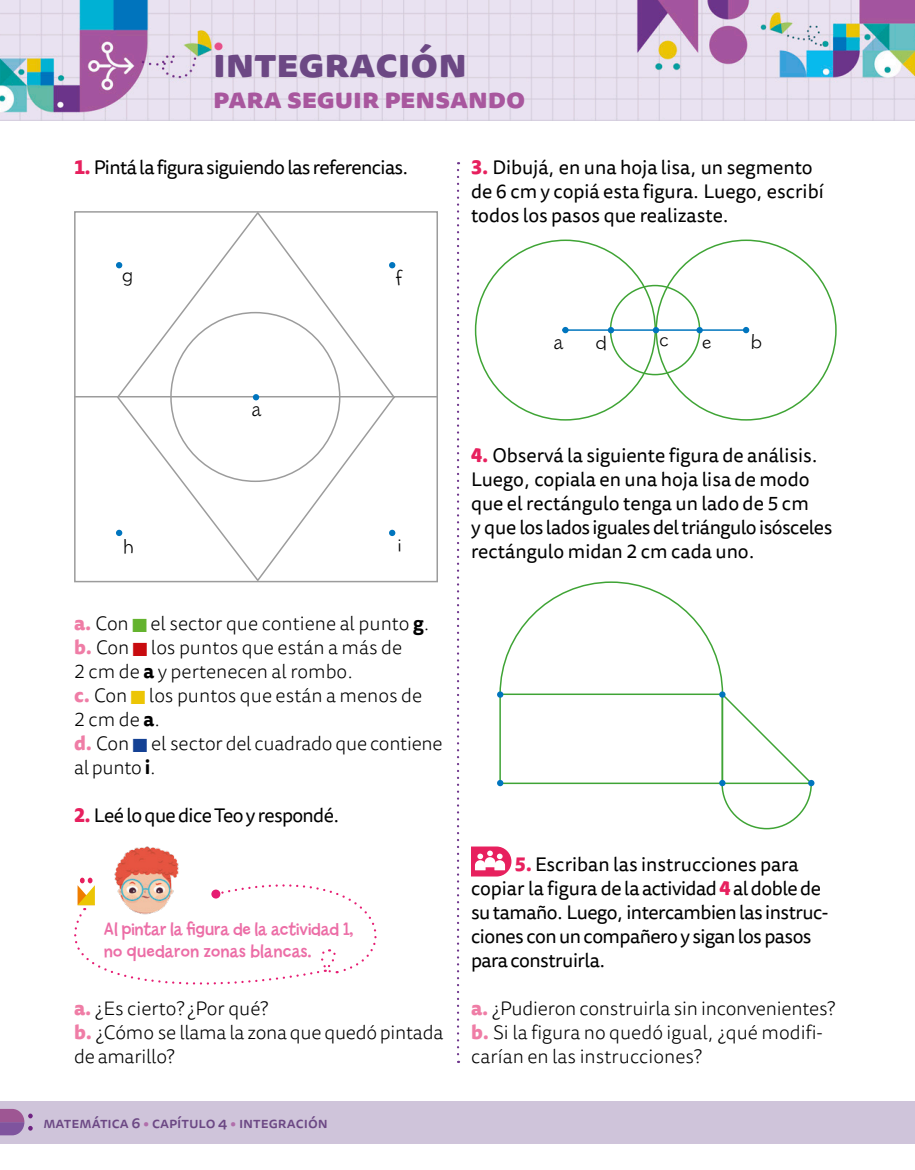
<style>
.page{position:relative;width:915px;height:1170px;background:#fff}
.page>*{position:absolute;margin:0;border:0;box-sizing:border-box;transform-origin:0 0}
.t1{font:800 39px "Tisa Sans Pro";color:#6c4884;scale:1.04 1}
.t2{font:800 27px "Tisa Sans Pro";color:#a8579e;scale:1.04 1}
.t3{font:300 21px "Billy";color:#000}
.Consigna_123_evaluac{font:19.5px/24px "Tisa Sans Pro";letter-spacing:-.01em;color:#000}
.Subconsigna_abc{font:300 19.5px/24px "Tisa Sans Pro";letter-spacing:-.005em;color:#000}
.Consigna_123_evaluac-2{font:19.5px "Tisa Sans Pro";letter-spacing:-.03em;color:#000}
.t4{font:18.75px/22.5px "Billy";color:#ec6da6}
.folio_integracion{font:500 15px "Tisa Sans Pro";color:#6c4884}
.s1{font-weight:800;color:#e7205e}
.s2{font-weight:800;color:#ef7da6}
.s3{font-weight:900;font-size:25.5px;color:#64b32e}
.s4{font-weight:700}
.s5{font-weight:900;font-size:25.5px;color:#c80b0f}
.s6{font-weight:900;font-size:25.5px;color:#ecc504}
.s7{font-weight:900;font-size:25.5px;color:#144194}
.s8{color:#b16eab}
</style>
<div class="page">
<svg style="left:457px;top:170px;width:2px;height:892px"></svg>
<div style="left:0;top:1100px;width:914px;height:43px;background:#cfc4da"></div>
<img style="left:0;top:0;width:914px;height:121px">
<div style="left:609px;top:285px;width:91px;height:90px;border:2px solid #3fa435;border-radius:50%"></div>
<svg style="left:562px;top:327px;width:6px;height:6px"></svg>
<div style="left:742px;top:327px;width:7px;height:6px;background:#0075be;border-radius:50%"></div>
<svg style="left:652px;top:327px;width:7px;height:6px"></svg>
<hr style="left:562px;top:329px;width:184px;height:2px;background:#0075be">
<svg style="left:696px;top:327px;width:6px;height:6px"></svg>
<div style="left:607px;top:327px;width:7px;height:6px;background:#0075be;border-radius:50%"></div>
<svg style="left:497px;top:581px;width:317px;height:249px"></svg>
<div style="left:497px;top:779px;width:6px;height:7px;background:#0075be;border-radius:50%"></div>
<div style="left:719px;top:779px;width:6px;height:7px;background:#0075be;border-radius:50%"></div>
<svg style="left:807px;top:779px;width:7px;height:7px"></svg>
<svg style="left:471px;top:846px;width:40px;height:30px"></svg>
<hr style="left:74px;top:396px;width:363px;height:1px;background:#9c9c9c">
<svg style="left:115px;top:211px;width:281px;height:183px"></svg>
<svg style="left:115px;top:394px;width:281px;height:188px"></svg>
<svg style="left:116px;top:262px;width:6px;height:6px"></svg>
<svg style="left:253px;top:394px;width:6px;height:6px"></svg>
<div style="left:116px;top:529px;width:6px;height:7px;background:#0075be;border-radius:50%"></div>
<svg style="left:389px;top:262px;width:6px;height:6px"></svg>
<div style="left:389px;top:529px;width:6px;height:7px;background:#0075be;border-radius:50%"></div>
<svg style="left:74px;top:877px;width:303px;height:108px"></svg>
<div style="left:211px;top:889px;width:9px;height:9px;background:#e61c72;border-radius:50%"></div>
<img style="left:112px;top:846px;width:69px;height:68px">
<svg style="left:0;top:1109px;width:33px;height:26px"></svg>
<h1 class="t1" style="left:213px;top:33px;width:245px">integración</h1>
<h2 class="t2" style="left:213px;top:78px;width:301px">para seguir pensando</h2>
<p class="Consigna_123_evaluac-2" style="left:74px;top:154px;width:337px"><span class="s1">1.</span> Pintá la figura siguiendo las referencias.</p>
<p class="t3" style="left:122px;top:264px;width:12px">g</p>
<p class="t3" style="left:123px;top:534px;width:12px">h</p>
<p class="t3" style="left:252px;top:398px;width:11px">a</p>
<p class="t3" style="left:396px;top:267px;width:8px">f</p>
<p class="t3" style="left:398px;top:533px;width:5px">i</p>
<p class="Subconsigna_abc" style="left:74px;top:612px;width:358px"><span class="s2">a.</span> Con <span class="s3">▪</span> el sector que contiene al punto <span class="s4">g</span>.</p>
<p class="Subconsigna_abc" style="left:74px;top:636px;width:329px"><span class="s2">b.</span> Con <span class="s5">▪</span> los puntos que están a más de<br>2 cm de <span class="s4">a</span> y pertenecen al rombo.</p>
<p class="Subconsigna_abc" style="left:74px;top:684px;width:349px"><span class="s2">c.</span> Con <span class="s6">▪</span> los puntos que están a menos de<br>2 cm de <span class="s4">a</span>.</p>
<p class="Subconsigna_abc" style="left:74px;top:732px;width:370px"><span class="s2">d.</span> Con <span class="s7">▪</span> el sector del cuadrado que contiene al punto <span class="s4">i</span>.</p>
<p class="Consigna_123_evaluac-2" style="left:74px;top:802px;width:268px"><span class="s1">2.</span> Leé lo que dice Teo y respondé.</p>
<p class="t4" style="left:104px;top:917px;width:251px">Al pintar la figura de la actividad 1, no quedaron zonas blancas.</p>
<p class="Subconsigna_abc" style="left:74px;top:996px;width:196px"><span class="s2">a.</span> ¿Es cierto? ¿Por qué?</p>
<p class="Subconsigna_abc" style="left:74px;top:1020px;width:370px"><span class="s2">b.</span> ¿Cómo se llama la zona que quedó pintada de amarillo?</p>
<p class="folio_integracion" style="left:43px;top:1111px;width:286px">Matemática 6 <span class="s8">•</span> capítulo 4 <span class="s8">•</span> I ntegración</p>
<p class="Consigna_123_evaluac" style="left:471px;top:156px;width:354px"><span class="s1">3.</span> Dibujá, en una hoja lisa, un segmento de 6 cm y copiá esta figura. Luego, escribí todos los pasos que realizaste.</p>
<p class="t3" style="left:553px;top:330px;width:11px">a</p>
<p class="t3" style="left:595px;top:330px;width:12px">d</p>
<p class="t3" style="left:659px;top:328px;width:11px">c</p>
<p class="t3" style="left:702px;top:330px;width:11px">e</p>
<p class="t3" style="left:750px;top:329px;width:12px">b</p>
<p class="Consigna_123_evaluac" style="left:471px;top:444px;width:363px"><span class="s1">4.</span> Observá la siguiente figura de análisis.<br>Luego, copiala en una hoja lisa de modo que el rectángulo tenga un lado de 5 cm<br>y que los lados iguales del triángulo isósceles rectángulo midan 2 cm cada uno.</p>
<p class="Consigna_123_evaluac" style="left:471px;top:852px;width:359px;text-indent:44px"><span class="s1">5.</span> Escriban las instrucciones para copiar la figura de la actividad <span class="s1">4</span> al doble de su tamaño. Luego, intercambien las instruc&shy;ciones con un compañero y sigan los pasos para construirla.</p>
<p class="Subconsigna_abc" style="left:471px;top:996px;width:366px"><span class="s2">a.</span> ¿Pudieron construirla sin inconvenientes?</p>
<p class="Subconsigna_abc" style="left:471px;top:1020px;width:353px"><span class="s2">b.</span> Si la figura no quedó igual, ¿qué modifi&shy;carían en las instrucciones?</p>
</div>
